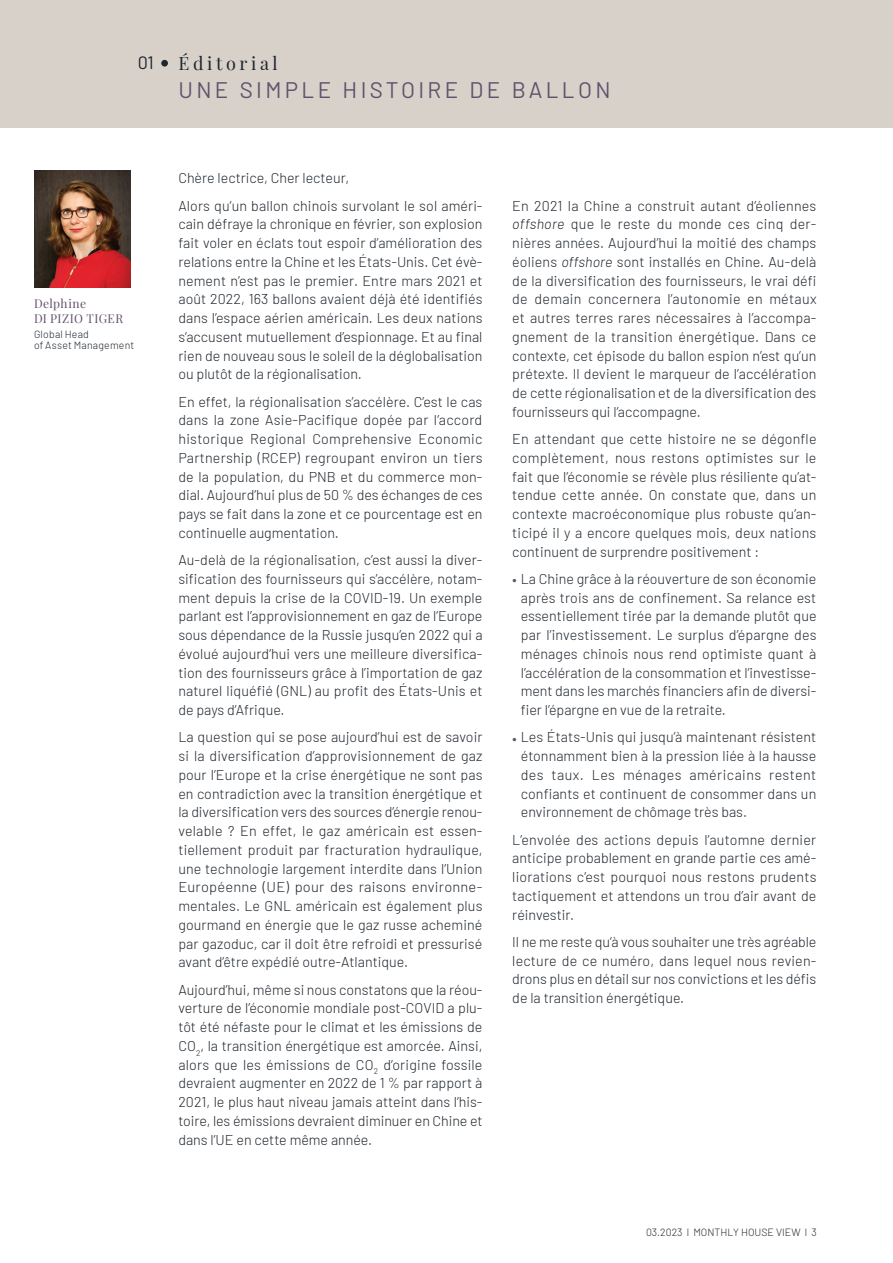
<style>
.page{position:relative;width:893px;height:1263px;background:#fff}
.page>*{position:absolute;margin:0;border:0;box-sizing:border-box;transform-origin:0 0}
.Sous_titre_IN{font:22.5px "Barlow";letter-spacing:.15em;color:#63506c}
.Titre_IN{font:18px "Playfair Display";letter-spacing:.2em;color:#1f262d}
.puce_sommaire{font:18px "Barlow";color:#1f262d}
.Body_texte{font:300 14.25px/18.8px "Barlow";color:#1f262d;text-align:justify}
.t1{font:12px/15px "Playfair Display";letter-spacing:.03em;color:#63506c}
.t2{font:300 10.5px "Barlow";letter-spacing:.015em;color:#1f262d}
.s1{font-style:italic}
</style>
<div class="page">
<div style="left:0;top:0;width:893px;height:128px;background:#d7d1ca"></div>
<div style="left:161px;top:60px;width:7px;height:7px;background:#1f262d;border-radius:50%"></div>
<img style="left:34px;top:170px;width:97px;height:117px">
<p class="puce_sommaire" style="left:138px;top:50px;width:17px">01</p>
<p class="Titre_IN" style="left:179px;top:49px;width:101px">Éditorial</p>
<p class="Sous_titre_IN" style="left:179px;top:74px;width:433px">UNE SIMPLE HISTOIRE DE BALLON</p>
<p class="t1" style="left:34px;top:295px;width:91px">Delphine<br>DI PIZIO TIGER</p>
<p class="t2" style="left:34px;top:326px;width:56px">Global Head</p>
<p class="t2" style="left:34px;top:338px;width:102px">of Asset Management</p>
<p class="Body_texte" style="left:178px;top:168px;width:172px">Chère lectrice, Cher lecteur,</p>
<p class="Body_texte" style="left:178px;top:195px;width:306px">Alors qu’un ballon chinois survolant le sol améri&shy;cain défraye la chronique en février, son explosion fait voler en éclats tout espoir d’amélioration des relations entre la Chine et les États-Unis. Cet évè&shy;nement n’est pas le premier. Entre mars 2021 et août 2022, 163 ballons avaient déjà été identifiés dans l’espace aérien américain. Les deux nations s’accusent mutuellement d’espionnage. Et au final rien de nouveau sous le soleil de la déglobalisation ou plutôt de la régionalisation.</p>
<p class="Body_texte" style="left:178px;top:391px;width:306px">En effet, la régionalisation s’accélère. C’est le cas dans la zone Asie-Pacifique dopée par l’accord historique Regional Comprehensive Economic Partnership (RCEP) regroupant environ un tiers de la population, du PNB et du commerce mon&shy;dial. Aujourd’hui plus de 50 % des échanges de ces pays se fait dans la zone et ce pourcentage est en continuelle augmentation.</p>
<p class="Body_texte" style="left:178px;top:549px;width:306px">Au-delà de la régionalisation, c’est aussi la diver&shy;sification des fournisseurs qui s’accélère, notam&shy;ment depuis la crise de la COVID-19. Un exemple parlant est l’approvisionnement en gaz de l’Europe sous dépendance de la Russie jusqu’en 2022 qui a évolué aujourd’hui vers une meilleure diversifica&shy;tion des fournisseurs grâce à l’importation de gaz naturel liquéfié (GNL) au profit des États-Unis et de pays d’Afrique.</p>
<p class="Body_texte" style="left:178px;top:727px;width:306px">La question qui se pose aujourd’hui est de savoir si la diversification d’approvisionnement de gaz pour l’Europe et la crise énergétique ne sont pas en contradiction avec la transition énergétique et la diversification vers des sources d’énergie renou&shy;velable ? En effet, le gaz américain est essen&shy;tiellement produit par fracturation hydraulique, une technologie largement interdite dans l’Union Européenne (UE) pour des raisons environne&shy;mentales. Le GNL américain est également plus gourmand en énergie que le gaz russe acheminé par gazoduc, car il doit être refroidi et pressurisé avant d’être expédié outre-Atlantique.</p>
<p class="Body_texte" style="left:178px;top:979px;width:306px">Aujourd’hui, même si nous constatons que la réou&shy;verture de l’économie mondiale post-COVID a plu&shy;tôt été néfaste pour le climat et les émissions de CO<sub>2</sub>, la transition énergétique est amorcée. Ainsi, alors que les émissions de CO<sub>2</sub> d’origine fossile devraient augmenter en 2022 de 1 % par rapport à 2021, le plus haut niveau jamais atteint dans l’his&shy;toire, les émissions devraient diminuer en Chine et dans l’UE en cette même année.</p>
<p class="Body_texte" style="left:512px;top:195px;width:306px">En 2021 la Chine a construit autant d’éoliennes <span class="s1">offshore</span> que le reste du monde ces cinq der&shy;nières années. Aujourd’hui la moitié des champs éoliens <span class="s1">offshore</span> sont installés en Chine. Au-delà de la diversification des fournisseurs, le vrai défi de demain concernera l’autonomie en métaux et autres terres rares nécessaires à l’accompa&shy;gnement de la transition énergétique. Dans ce contexte, cet épisode du ballon espion n’est qu’un prétexte. Il devient le marqueur de l’accélération de cette régionalisation et de la diversification des fournisseurs qui l’accompagne.</p>
<p class="Body_texte" style="left:512px;top:428px;width:306px">En attendant que cette histoire ne se dégonfle complètement, nous restons optimistes sur le fait que l’économie se révèle plus résiliente qu’at&shy;tendue cette année. On constate que, dans un contexte macroéconomique plus robuste qu’an&shy;ticipé il y a encore quelques mois, deux nations continuent de surprendre positivement :</p>
<p class="Body_texte" style="left:521px;top:568px;width:297px;text-indent:-9px"><sub>•</sub> La Chine grâce à la réouverture de son économie après trois ans de confinement. Sa relance est essentiellement tirée par la demande plutôt que par l’investissement. Le surplus d’épargne des ménages chinois nous rend optimiste quant à l’accélération de la consommation et l’investisse&shy;ment dans les marchés financiers afin de diversi&shy;fier l’épargne en vue de la retraite.</p>
<p class="Body_texte" style="left:521px;top:727px;width:297px;text-indent:-9px"><sub>•</sub> Les États-Unis qui jusqu’à maintenant résistent étonnamment bien à la pression liée à la hausse des taux. Les ménages américains restent confiants et continuent de consommer dans un environnement de chômage très bas.</p>
<p class="Body_texte" style="left:512px;top:829px;width:306px">L’envolée des actions depuis l’automne dernier anticipe probablement en grande partie ces amé&shy;liorations c’est pourquoi nous restons prudents tactiquement et attendons un trou d’air avant de réinvestir.</p>
<p class="Body_texte" style="left:512px;top:931px;width:306px">Il ne me reste qu’à vous souhaiter une très agréable lecture de ce numéro, dans lequel nous revien&shy;drons plus en détail sur nos convictions et les défis de la transition énergétique.</p>
<p class="t2" style="left:646px;top:1225px;width:172px">03.2023 l MONTHLY HOUSE VIEW l 3</p>
</div>
